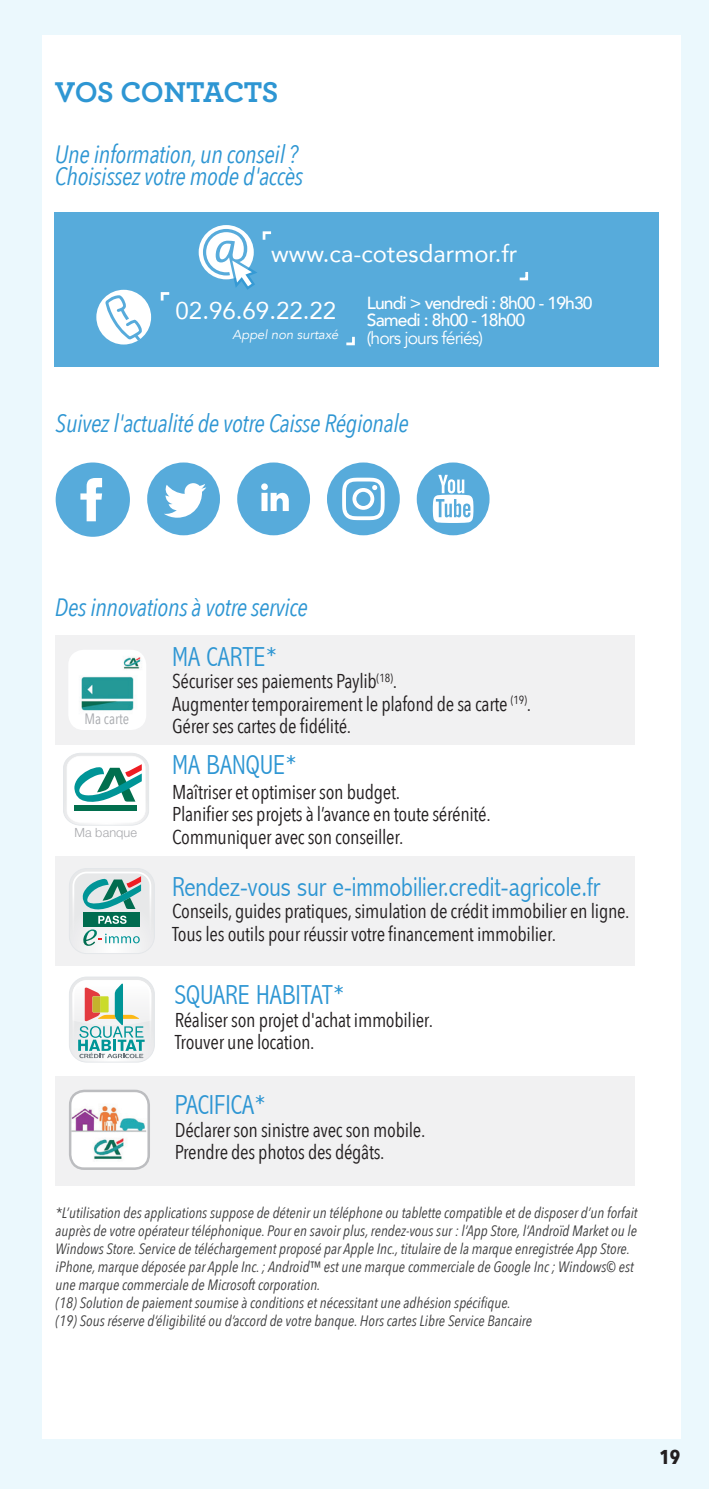
<style>
.page{position:relative;width:709px;height:1489px;background:#fff}
.page>*{position:absolute;margin:0;border:0;box-sizing:border-box;transform-origin:0 0}
.t1{font:700 30px "Archer";letter-spacing:-.02em;color:#2e96d3}
.t2{font:300 condensed 27.5px "Abadi";color:#2e96d3}
.t3{font:italic 25px/22.5px "Avenir Next Condensed";letter-spacing:-.015em;color:#2e96d3}
.t4{font:24px "Avenir";color:#fff}
.t5{font:23.75px "Avenir";color:#fff}
.t6{font:20px/22.5px "Avenir Next Condensed";letter-spacing:-.015em;color:#231f20}
.t7{font:700 20px "Avenir Next Condensed";color:#231f20}
.t8{font:500 17.5px/17.5px "Avenir";letter-spacing:-.05em;color:#fff}
.t9{font:17.5px "Avenir";letter-spacing:-.05em;color:#fff}
.t10{font:italic 15px/18px "Avenir Next Condensed";color:#3e3e3f}
.t11{font:15px "Avenir Next Condensed";color:#a9abaf}
.t12{font:italic 13px "Avenir";color:#fff}
.t13{font:300 12.75px "Helvetica Neue LT";letter-spacing:.01em;color:#a8a9ad}
</style>
<div class="page">
<div style="left:0;top:0;width:709px;height:1488px;background:#ebf8fd"></div>
<div style="left:42px;top:35px;width:638px;height:1404px;background:#fff"></div>
<div style="left:55px;top:635px;width:579px;height:109px;background:#f1f1f2"></div>
<img style="left:71px;top:652px;width:72px;height:75px">
<div style="left:68px;top:649px;width:78px;height:81px;border:2px solid #fff;border-radius:14px"></div>
<div style="left:56px;top:1075px;width:579px;height:110px;background:#f1f1f2"></div>
<img style="left:70px;top:1092px;width:77px;height:75px">
<div style="left:69px;top:1089px;width:81px;height:80px;border:2px solid #bcbdc0;border-radius:14px"></div>
<svg style="left:69px;top:976px;width:86px;height:86px"></svg>
<div style="left:55px;top:856px;width:579px;height:110px;background:#f1f1f2"></div>
<svg style="left:69px;top:868px;width:86px;height:86px"></svg>
<svg style="left:63px;top:753px;width:86px;height:72px"></svg>
<svg style="left:56px;top:462px;width:74px;height:75px"></svg>
<svg style="left:147px;top:462px;width:73px;height:73px"></svg>
<svg style="left:237px;top:462px;width:73px;height:73px"></svg>
<svg style="left:327px;top:462px;width:73px;height:73px"></svg>
<svg style="left:417px;top:462px;width:72px;height:73px"></svg>
<div style="left:55px;top:212px;width:604px;height:155px;background:#57abdb"></div>
<div style="left:199px;top:225px;width:55px;height:54px;background:#fff;border-radius:50%"></div>
<svg style="left:160px;top:229px;width:369px;height:117px"></svg>
<div style="left:96px;top:290px;width:55px;height:54px;background:#fff;border-radius:50%"></div>
<svg style="left:105px;top:295px;width:37px;height:45px"></svg>
<h1 class="t1" style="left:55px;top:68px;width:225px">VOS CONTACTS</h1>
<h3 class="t3" style="left:55px;top:143px;width:250px">Une information, un conseil ?<br>Choisissez votre mode d'accès</h3>
<h3 class="t5" style="left:271px;top:234px;width:247px">www.ca-cotesdarmor.fr</h3>
<h3 class="t4" style="left:176px;top:291px;width:162px">02.96.69.22.22</h3>
<p class="t12" style="left:232px;top:326px;width:107px">Appel non surtaxé</p>
<p class="t8" style="left:367px;top:293px;width:227px">Lundi &gt; vendredi : 8h00 - 19h30<br>Samedi : 8h00 - 18h00</p>
<p class="t9" style="left:367px;top:327px;width:118px">(hors jours fériés)</p>
<h3 class="t3" style="left:56px;top:412px;width:355px">Suivez l'actualité de votre Caisse Régionale</h3>
<h3 class="t3" style="left:55px;top:596px;width:254px">Des innovations à votre service</h3>
<p class="t11" style="left:84px;top:705px;width:46px">Ma carte</p>
<p class="t13" style="left:74px;top:824px;width:64px">Ma banque</p>
<h2 class="t2" style="left:172px;top:640px;width:107px">MA CARTE*</h2>
<h3 class="t6" style="left:172px;top:669px;width:360px">Sécuriser ses paiements Paylib<sup>(18)</sup>.<br>Augmenter temporairement le plafond de sa carte <sup>(19)</sup>.<br>Gérer ses cartes de fidélité.</h3>
<h2 class="t2" style="left:172px;top:748px;width:126px">MA BANQUE*</h2>
<h3 class="t6" style="left:172px;top:779px;width:320px">Maîtriser et optimiser son budget.<br>Planifier ses projets à l’avance en toute sérénité.<br>Communiquer avec son conseiller.</h3>
<h2 class="t2" style="left:172px;top:870px;width:430px">Rendez-vous sur e-immobilier.credit-agricole.fr</h2>
<h3 class="t6" style="left:172px;top:898px;width:459px">Conseils, guides pratiques, simulation de crédit immobilier en ligne.<br>Tous les outils pour réussir votre financement immobilier.</h3>
<h2 class="t2" style="left:175px;top:978px;width:171px">SQUARE HABITAT*</h2>
<h3 class="t6" style="left:175px;top:1007px;width:260px">Réaliser son projet d'achat immobilier.<br>Trouver une location.</h3>
<h2 class="t2" style="left:175px;top:1089px;width:93px">PACIFICA*</h2>
<h3 class="t6" style="left:175px;top:1117px;width:252px">Déclarer son sinistre avec son mobile.<br>Prendre des photos des dégâts.</h3>
<p class="t10" style="left:56px;top:1203px;width:583px">*L’utilisation des applications suppose de détenir un téléphone ou tablette compatible et de disposer d’un forfait auprès de votre opérateur téléphonique. Pour en savoir plus, rendez-vous sur : l’App Store, l’Androïd Market ou le Windows Store. Service de téléchargement proposé par Apple Inc., titulaire de la marque enregistrée App Store. iPhone, marque déposée par Apple Inc. ; Android™ est une marque commerciale de Google Inc ; Windows© est une marque commerciale de Microsoft corporation.<br>(18) Solution de paiement soumise à conditions et nécessitant une adhésion spécifique.<br>(19) Sous réserve d’éligibilité ou d’accord de votre banque. Hors cartes Libre Service Bancaire</p>
<h3 class="t7" style="left:659px;top:1444px;width:22px">19</h3>
</div>
